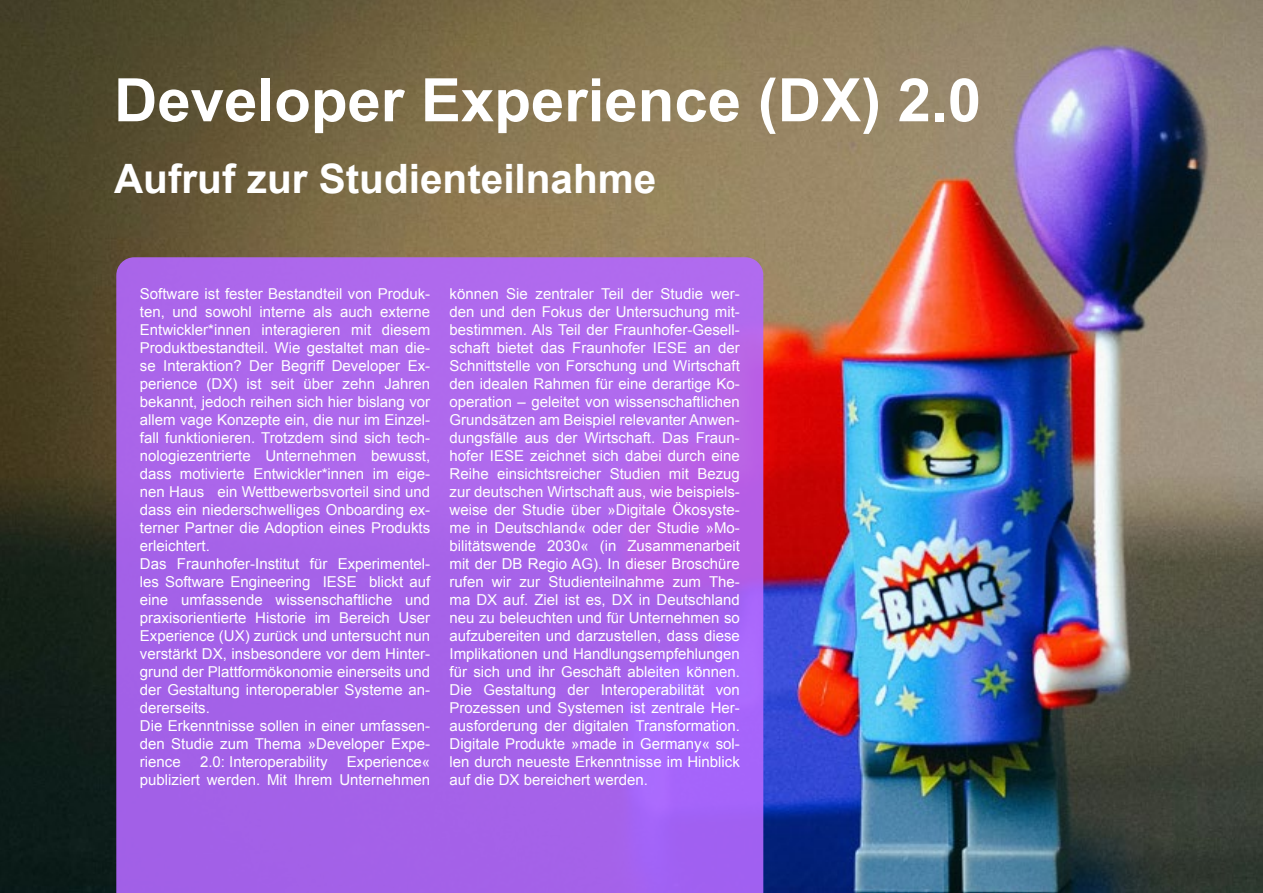
<style>
.page{position:relative;width:1263px;height:893px;background:#fff}
.page>*{position:absolute;margin:0;border:0;box-sizing:border-box;transform-origin:0 0}
.t1{font:700 60px "Arial";color:#fff}
.t2{font:700 40.5px "Arial";color:#fff}
.t3{font:15px/18px "Arial";color:#fff}
</style>
<div class="page">
<img style="left:0;top:0;width:1263px;height:893px">
<svg style="left:116px;top:257px;width:647px;height:636px;background:#a964ea"></svg>
<h1 class="t1" style="left:114px;top:61px;width:868px">Developer Experience (DX) 2.0</h1>
<h2 class="t2" style="left:114px;top:152px;width:544px">Aufruf zur Studienteilnahme</h2>
<p class="t3" style="left:140px;top:285px;width:292px">Software ist fester Bestandteil von Produk&shy;ten, und sowohl interne als auch externe Entwickler*innen interagieren mit diesem Produktbestandteil. Wie gestaltet man die&shy;se Interaktion? Der Begriff Developer Ex&shy;perience (DX) ist seit über zehn Jahren bekannt, jedoch reihen sich hier bislang vor allem vage Konzepte ein, die nur im Einzel&shy;fall funktionieren. Trotzdem sind sich tech&shy;nologiezentrierte Unternehmen bewusst, dass motivierte Entwickler*innen im eige&shy;nen Haus ein Wettbewerbsvorteil sind und dass ein niederschwelliges Onboarding ex&shy;terner Partner die Adoption eines Produkts erleichtert.<br>Das Fraunhofer-Institut für Experimentel&shy;les Software Engineering IESE blickt auf eine umfassende wissenschaftliche und praxisorientierte Historie im Bereich User Experience (UX) zurück und untersucht nun verstärkt DX, insbesondere vor dem Hinter&shy;grund der Plattformökonomie einerseits und der Gestaltung interoperabler Systeme an&shy;dererseits.<br>Die Erkenntnisse sollen in einer umfassen&shy;den Studie zum Thema »Developer Expe&shy;rience</p>
<p class="t3" style="left:200px;top:753px;width:129px">2.0: Interoperability</p>
<p class="t3" style="left:140px;top:753px;width:292px;text-align:right">Experience«<br>publiziert werden. Mit Ihrem Unternehmen</p>
<p class="t3" style="left:449px;top:285px;width:292px;text-align:justify">können Sie zentraler Teil der Studie wer&shy;den und den Fokus der Untersuchung mit&shy;bestimmen. Als Teil der Fraunhofer-Gesell&shy;schaft bietet das Fraunhofer IESE an der Schnittstelle von Forschung und Wirtschaft den idealen Rahmen für eine derartige Ko&shy;operation – geleitet von wissenschaftlichen Grundsätzen am Beispiel relevanter Anwen&shy;dungsfälle aus der Wirtschaft. Das Fraun&shy;hofer IESE zeichnet sich dabei durch eine Reihe einsichtsreicher Studien mit Bezug zur deutschen Wirtschaft aus, wie beispiels&shy;weise der Studie über »Digitale Ökosyste&shy;me in Deutschland« oder der Studie »Mo&shy;bilitätswende 2030« (in Zusammenarbeit mit der DB Regio AG). In dieser Broschüre rufen wir zur Studienteilnahme zum The&shy;ma DX auf. Ziel ist es, DX in Deutschland neu zu beleuchten und für Unternehmen so aufzubereiten und darzustellen, dass diese Implikationen und Handlungsempfehlungen für sich und ihr Geschäft ableiten können.<br>Die Gestaltung der Interoperabilität von Prozessen und Systemen ist zentrale Her&shy;ausforderung der digitalen Transformation.<br>Digitale Produkte »made in Germany« sol&shy;len durch neueste Erkenntnisse im Hinblick auf die DX bereichert werden.</p>
</div>
